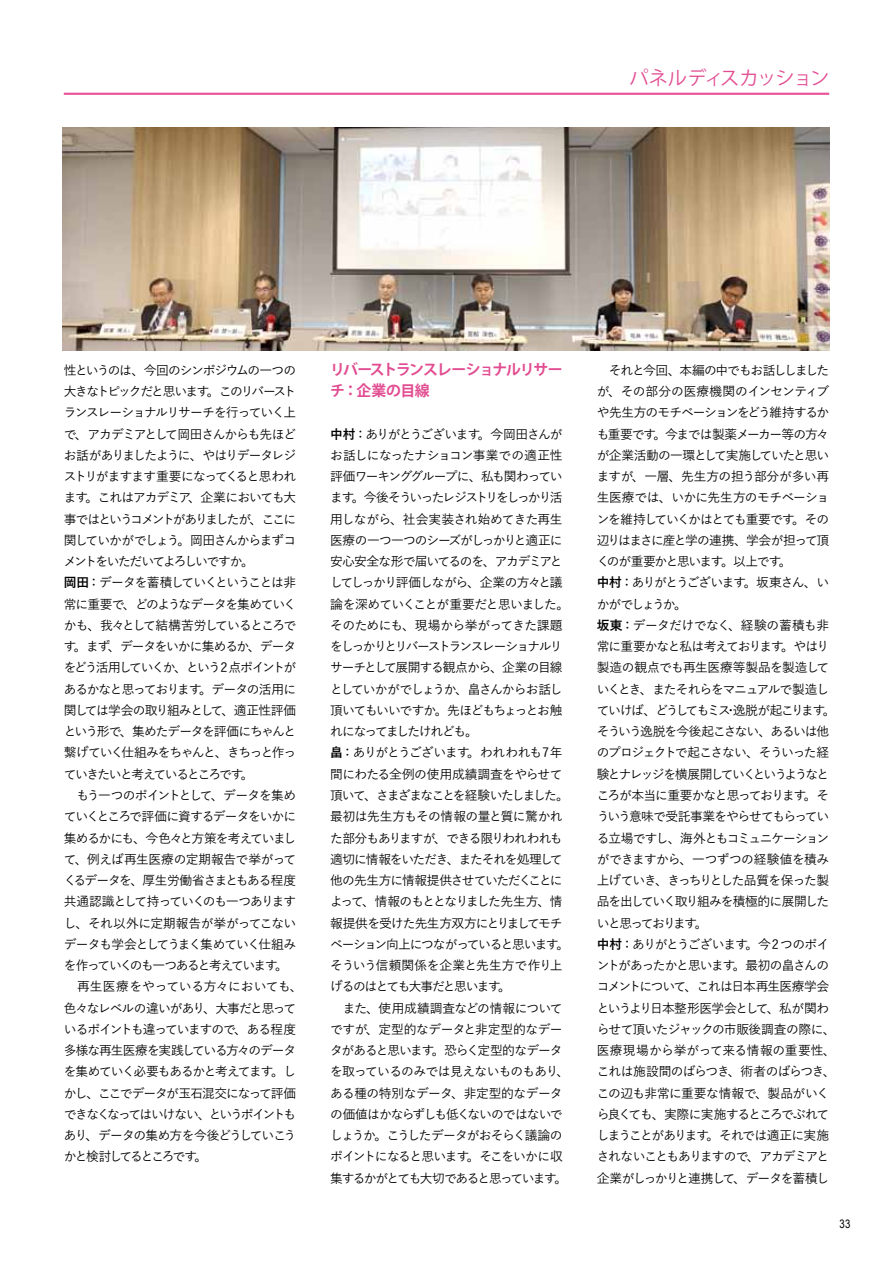
<style>
.page{position:relative;width:893px;height:1263px;background:#fff}
.page>*{position:absolute;margin:0;border:0;box-sizing:border-box;transform-origin:0 0}
.左_注{font:19.2px "Koz Go Pro";letter-spacing:-.06em;color:#e24d92}
.中タイトル{font:700 14.85px/21.3px "Koz Go Pro";letter-spacing:-.075em;color:#e24d92}
.本文-行頭インデントなし{font:500 12.75px/21.3px "Yu Gothic";letter-spacing:-.09em;color:#000;text-align:justify}
.本文-行頭インデントなし-2{font:500 12.75px/21.3px "Yu Gothic";letter-spacing:-.07em;color:#000}
.本文-行頭インデントなし-3{font:500 12.75px/21.3px "Yu Gothic";letter-spacing:-.12em;color:#000}
.t1{font:11.7px "Arial Narrow";color:#000}
.s1{font-weight:700}
</style>
<div class="page">
<hr style="left:64px;top:93px;width:765px;height:2px;background:#e84f96">
<img style="left:63px;top:128px;width:767px;height:223px">
<p class="左_注" style="left:629px;top:66px;width:201px">パネルディスカッション</p>
<p class="本文-行頭インデントなし" style="left:64px;top:358px;width:234px">性というのは、今回のシンポジウムの一つの大きなトピックだと思います。このリバーストランスレーショナルリサーチを行っていく上で、アカデミアとして岡田さんからも先ほどお話がありましたように、やはりデータレジストリがますます重要になってくると思われます。これはアカデミア、企業においても大事ではというコメントがありましたが、ここに関していかがでしょう。岡田さんからまずコメントをいただいてよろしいですか。</p>
<p class="本文-行頭インデントなし" style="left:64px;top:570px;width:234px"><span class="s1">岡田</span>：データを蓄積していくということは非常に重要で、どのようなデータを集めていくかも、我々として結構苦労しているところです。まず、データをいかに集めるか、データをどう活用していくか、という2点ポイントがあるかなと思っております。データの活用に関しては学会の取り組みとして、適正性評価という形で、集めたデータを評価にちゃんと繋げていく仕組みをちゃんと、きちっと作っていきたいと考えているところです。</p>
<p class="本文-行頭インデントなし" style="left:64px;top:783px;width:234px">　もう一つのポイントとして、データを集めていくところで評価に資するデータをいかに集めるかにも、今色々と方策を考えていまして、例えば再生医療の定期報告で挙がってくるデータを、厚生労働省さまともある程度共通認識として持っていくのも一つありますし、それ以外に定期報告が挙がってこないデータも学会としてうまく集めていく仕組みを作っていくのも一つあると考えています。</p>
<p class="本文-行頭インデントなし" style="left:64px;top:974px;width:240px;text-align:left">　再生医療をやっている方々においても、色々なレベルの違いがあり、大事だと思っているポイントも違っていますので、ある程度多様な再生医療を実践している方々のデータを集めていく必要もあるかと考えてます。しかし、ここでデータが玉石混交になって評価できなくなってはいけない、というポイントもあり、データの集め方を今後どうしていこうかと検討してるところです。</p>
<p class="中タイトル" style="left:330px;top:360px;width:234px">リバーストランスレーショナルリサーチ：企業の目線</p>
<p class="本文-行頭インデントなし" style="left:330px;top:421px;width:240px;text-align:left"><span class="s1">中村</span>：ありがとうございます。今岡田さんがお話しになったナショコン事業での適正性評価ワーキンググループに、私も関わっています。今後そういったレジストリをしっかり活用しながら、社会実装され始めてきた再生医療の一つ一つのシーズがしっかりと適正に安心安全な形で届いてるのを、アカデミアとしてしっかり評価しながら、企業の方々と議論を深めていくことが重要だと思いました。そのためにも、現場から挙がってきた課題をしっかりとリバーストランスレーショナルリサーチとして展開する観点から、企業の目線としていかがでしょうか、畠さんからお話し頂いてもいいですか。先ほどもちょっとお触れになってましたけれども。</p>
<p class="本文-行頭インデントなし" style="left:330px;top:740px;width:240px;text-align:left"><span class="s1">畠</span>：ありがとうございます。われわれも7年間にわたる全例の使用成績調査をやらせて頂いて、さまざまなことを経験いたしました。最初は先生方もその情報の量と質に驚かれた部分もありますが、できる限りわれわれも適切に情報をいただき、またそれを処理して他の先生方に情報提供させていただくことによって、情報のもととなりました先生方、情報提供を受けた先生方双方にとりましてモチベーション向上につながっていると思います。そういう信頼関係を企業と先生方で作り上げるのはとても大事だと思います。</p>
<p class="本文-行頭インデントなし-2" style="left:330px;top:996px;width:240px">　また、使用成績調査などの情報についてですが、定型的なデータと非定型的なデータがあると思います。恐らく定型的なデータを取っているのみでは見えないものもあり、ある種の特別なデータ、非定型的なデータの価値はかならずしも低くないのではないでしょうか。こうしたデータがおそらく議論のポイントになると思います。そこをいかに収集するかがとても大切であると思っています。</p>
<p class="本文-行頭インデントなし" style="left:597px;top:358px;width:234px">　それと今回、本編の中でもお話ししましたが、その部分の医療機関のインセンティブや先生方のモチベーションをどう維持するかも重要です。今までは製薬メーカー等の方々が企業活動の一環として実施していたと思いますが、一層、先生方の担う部分が多い再生医療では、いかに先生方のモチベーションを維持していくかはとても重要です。その辺りはまさに産と学の連携、学会が担って頂くのが重要かと思います。以上です。</p>
<p class="本文-行頭インデントなし-3" style="left:597px;top:570px;width:234px"><span class="s1">中村</span>：ありがとうございます。坂東さん、いかがでしょうか。</p>
<p class="本文-行頭インデントなし" style="left:597px;top:613px;width:240px;text-align:left"><span class="s1">坂東</span>：データだけでなく、経験の蓄積も非常に重要かなと私は考えております。やはり製造の観点でも再生医療等製品を製造していくとき、またそれらをマニュアルで製造していけば、どうしてもミス・逸脱が起こります。そういう逸脱を今後起こさない、あるいは他のプロジェクトで起こさない、そういった経験とナレッジを横展開していくというようなところが本当に重要かなと思っております。そういう意味で受託事業をやらせてもらっている立場ですし、海外ともコミュニケーションができますから、一つずつの経験値を積み上げていき、きっちりとした品質を保った製品を出していく取り組みを積極的に展開したいと思っております。</p>
<p class="本文-行頭インデントなし-2" style="left:597px;top:932px;width:240px"><span class="s1">中村</span>：ありがとうございます。今2 つのポイントがあったかと思います。最初の畠さんのコメントについて、これは日本再生医療学会というより日本整形医学会として、私が関わらせて頂いたジャックの市販後調査の際に、医療現場から挙がって来る情報の重要性、これは施設間のばらつき、術者のばらつき、この辺も非常に重要な情報で、製品がいくら良くても、実際に実施するところでぶれてしまうことがあります。それでは適正に実施されないこともありますので、アカデミアと企業がしっかりと連携して、データを蓄積し</p>
<p class="t1" style="left:839px;top:1216px;width:12px">33</p>
</div>
